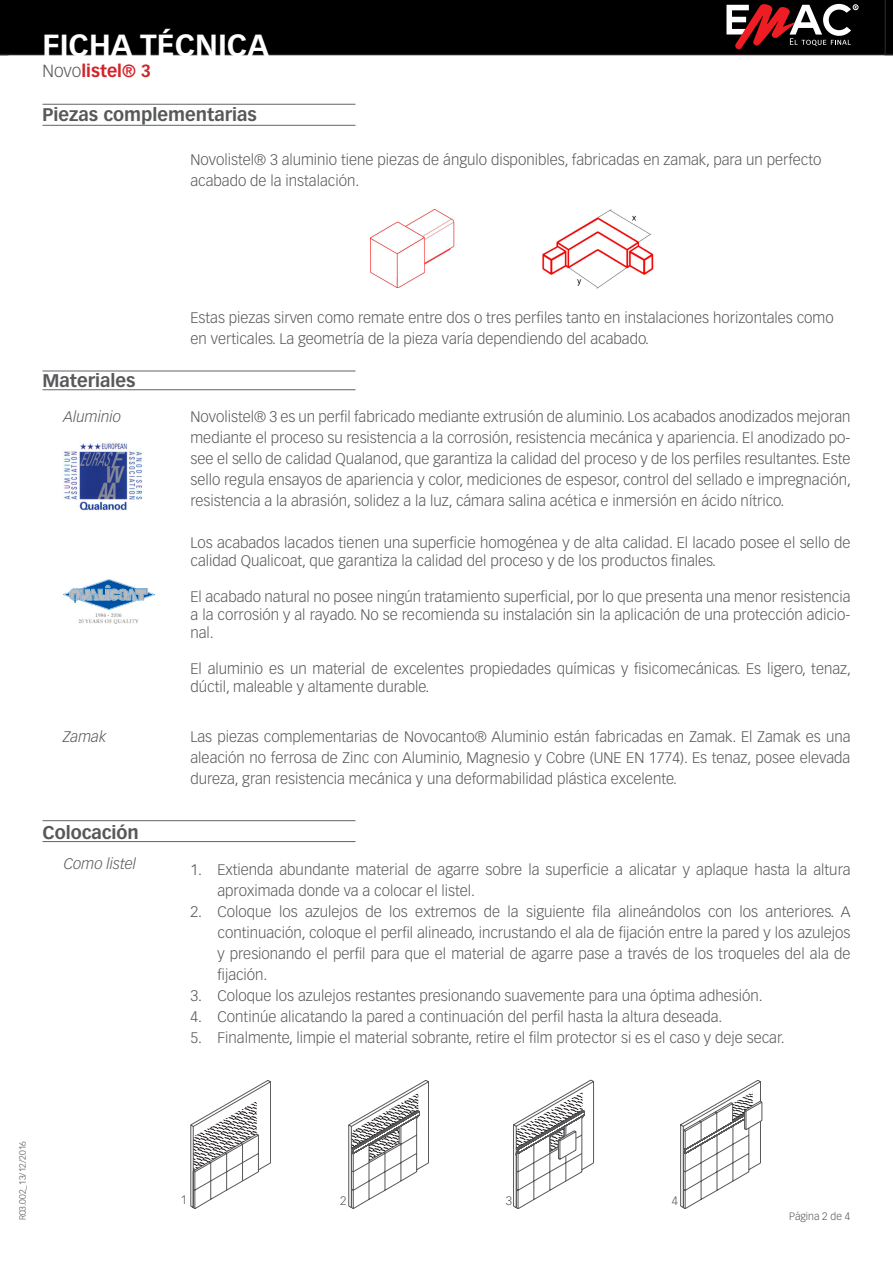
<style>
.page{position:relative;width:893px;height:1263px;background:#fff}
.page>*{position:absolute;margin:0;border:0;box-sizing:border-box;transform-origin:0 0}
.t1{font:700 30px "Vectora LT Std";color:#fff}
.t2{font:700 18px "Vectora LT Std";color:#57585a}
.t3{font:700 17.25px "Vectora LT Std";color:#d1232a}
.t4{font:300 15px/21px "Vectora LT Std";color:#57585a}
.t5{font:italic 300 15px "Vectora LT Std";color:#57585a}
.t6{font:300 12px "Vectora LT Std";color:#57585a}
.t7{font:300 10.5px "Vectora LT Std";color:#57585a}
.t8{font:300 9px "Vectora LT Std";color:#57585a}
.s1{font-weight:300;color:#57585a}
</style>
<div class="page">
<div style="left:0;top:0;width:884px;height:55px;background:#000"></div>
<svg style="left:884px;top:0;width:9px;height:55px"></svg>
<svg style="left:726px;top:4px;width:132px;height:45px"></svg>
<hr style="left:43px;top:820px;width:312px;height:1px;background:#636366">
<hr style="left:43px;top:841px;width:312px;height:1px;background:#636366">
<hr style="left:43px;top:389px;width:312px;height:1px;background:#636366">
<hr style="left:43px;top:371px;width:312px;height:1px;background:#636366">
<img style="left:63px;top:442px;width:80px;height:68px">
<hr style="left:43px;top:104px;width:312px;height:1px;background:#636366">
<hr style="left:43px;top:125px;width:312px;height:1px;background:#636366">
<img style="left:371px;top:210px;width:84px;height:78px">
<img style="left:542px;top:209px;width:112px;height:80px">
<img style="left:64px;top:580px;width:91px;height:43px">
<svg style="left:191px;top:1080px;width:80px;height:129px"></svg>
<svg style="left:348px;top:1080px;width:81px;height:129px"></svg>
<svg style="left:513px;top:1080px;width:81px;height:129px"></svg>
<svg style="left:680px;top:1080px;width:82px;height:129px"></svg>
<h1 class="t1" style="left:43px;top:27px;width:228px">FICHA TÉCNICA</h1>
<p class="t3" style="left:43px;top:60px;width:110px"><span class="s1">Novo</span>listel® 3</p>
<p class="t2" style="left:43px;top:104px;width:216px">Piezas complementarias</p>
<p class="t4" style="left:190px;top:149px;width:632px">Novolistel® 3 aluminio tiene piezas de ángulo disponibles, fabricadas en zamak, para un perfecto acabado de la instalación.</p>
<p class="t2" style="left:43px;top:370px;width:94px">Materiales</p>
<p class="t5" style="left:64px;top:408px;width:59px">Aluminio</p>
<p class="t5" style="left:63px;top:728px;width:45px">Zamak</p>
<p class="t2" style="left:43px;top:821px;width:98px">Colocación</p>
<p class="t5" style="left:64px;top:855px;width:74px">Como listel</p>
<p class="t8" style="left:17px;top:1220px;width:81px;rotate:-90deg">R03.002_13/12/2016</p>
<p class="t4" style="left:190px;top:308px;width:645px">Estas piezas sirven como remate entre dos o tres perfiles tanto en instalaciones horizontales como en verticales. La geometría de la pieza varía dependiendo del acabado.</p>
<p class="t4" style="left:190px;top:406px;width:662px;text-align:justify">Novolistel® 3 es un perfil fabricado mediante extrusión de aluminio. Los acabados anodizados mejoran mediante el proceso su resistencia a la corrosión, resistencia mecánica y apariencia. El anodizado po&shy;see el sello de calidad Qualanod, que garantiza la calidad del proceso y de los perfiles resultantes. Este sello regula ensayos de apariencia y color, mediciones de espesor, control del sellado e impregnación, resistencia a la abrasión, solidez a la luz, cámara salina acética e inmersión en ácido nítrico.</p>
<p class="t4" style="left:190px;top:534px;width:661px;line-height:18px">Los acabados lacados tienen una superficie homogénea y de alta calidad. El lacado posee el sello de calidad Qualicoat, que garantiza la calidad del proceso y de los productos finales.</p>
<p class="t4" style="left:190px;top:588px;width:661px;line-height:18px;text-align:justify">El acabado natural no posee ningún tratamiento superficial, por lo que presenta una menor resistencia a la corrosión y al rayado. No se recomienda su instalación sin la aplicación de una protección adicio&shy;nal.</p>
<p class="t4" style="left:190px;top:660px;width:662px;line-height:18px">El aluminio es un material de excelentes propiedades químicas y fisicomecánicas. Es ligero, tenaz, dúctil, maleable y altamente durable.</p>
<p class="t4" style="left:190px;top:726px;width:661px;text-align:justify">Las piezas complementarias de Novocanto® Aluminio están fabricadas en Zamak. El Zamak es una aleación no ferrosa de Zinc con Aluminio, Magnesio y Cobre (UNE EN 1774). Es tenaz, posee elevada dureza, gran resistencia mecánica y una deformabilidad plástica excelente.</p>
<p class="t4" style="left:217px;top:859px;width:634px;text-indent:-27px">1. Extienda abundante material de agarre sobre la superficie a alicatar y aplaque hasta la altura aproximada donde va a colocar el listel.</p>
<p class="t4" style="left:217px;top:901px;width:634px;text-align:justify;text-indent:-27px">2. Coloque los azulejos de los extremos de la siguiente fila alineándolos con los anteriores. A continuación, coloque el perfil alineado, incrustando el ala de fijación entre la pared y los azulejos y presionando el perfil para que el material de agarre pase a través de los troqueles del ala de fijación.</p>
<p class="t4" style="left:190px;top:985px;width:574px">3. Coloque los azulejos restantes presionando suavemente para una óptima adhesión.</p>
<p class="t4" style="left:190px;top:1006px;width:533px">4. Continúe alicatando la pared a continuación del perfil hasta la altura deseada.</p>
<p class="t4" style="left:190px;top:1027px;width:596px">5. Finalmente, limpie el material sobrante, retire el film protector si es el caso y deje secar.</p>
<p class="t6" style="left:181px;top:1193px;width:8px">1</p>
<p class="t6" style="left:340px;top:1194px;width:8px">2</p>
<p class="t6" style="left:506px;top:1194px;width:8px">3</p>
<p class="t6" style="left:672px;top:1194px;width:8px">4</p>
<p class="t7" style="left:789px;top:1211px;width:62px">Página 2 de 4</p>
</div>
